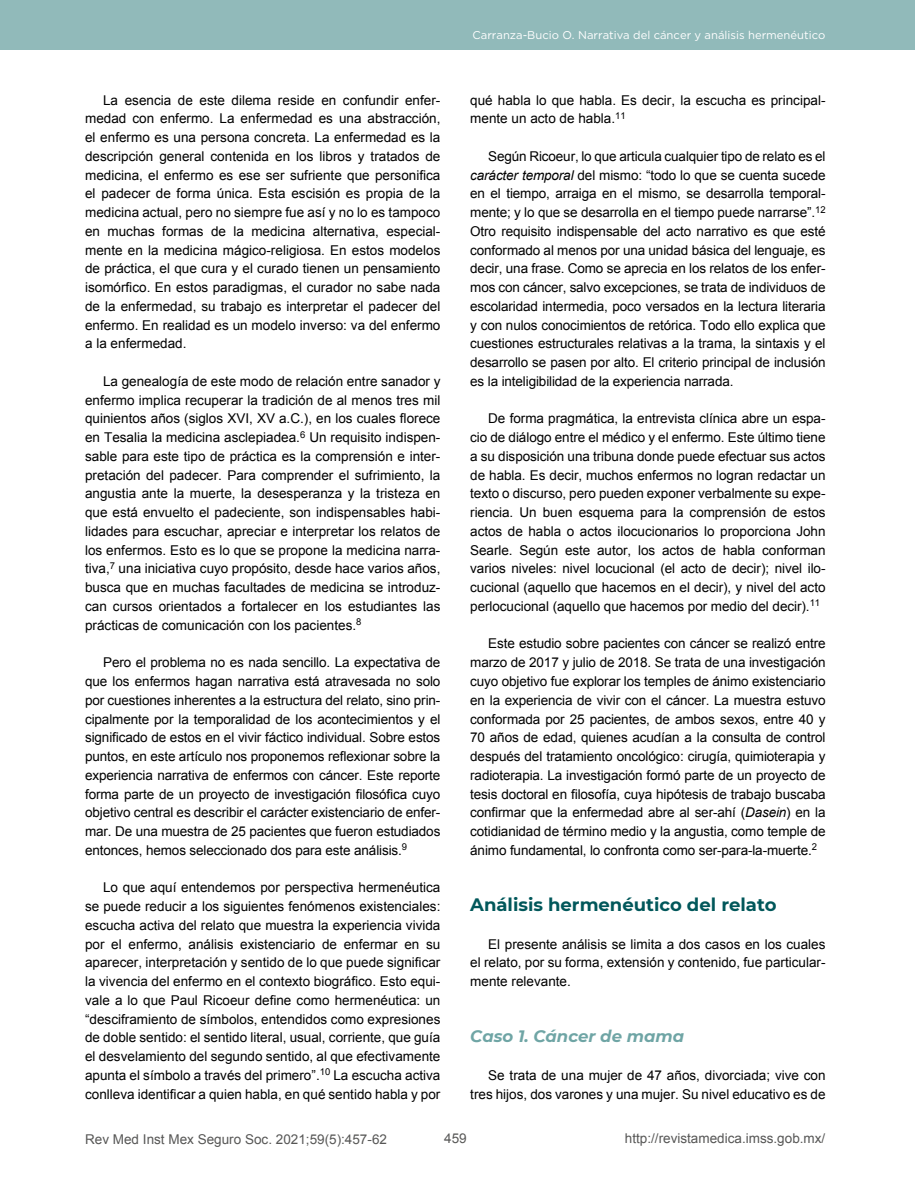
<style>
.page{position:relative;width:915px;height:1191px;background:#fff}
.page>*{position:absolute;margin:0;border:0;box-sizing:border-box;transform-origin:0 0}
.t1{font:700 18px "Montserrat";color:#01575a}
.t2{font:italic 700 16.5px "Montserrat";color:#6fa5a5}
.t3{font:13.5px/18.8px "Arial";color:#000;text-align:justify}
.t4{font:13.5px "Arial";color:#575756}
.t5{font:11.25px "Gotham";color:#fff}
.s1{font-style:italic}
</style>
<div class="page">
<div style="left:0;top:0;width:914px;height:50px;background:#91baba"></div>
<p class="t3" style="left:85px;top:91px;width:357px;text-indent:18px">La esencia de este dilema reside en confundir enfer&shy;medad con enfermo. La enfermedad es una abstracción, el enfermo es una persona concreta. La enfermedad es la descripción general contenida en los libros y tratados de medicina, el enfermo es ese ser sufriente que personifica el padecer de forma única. Esta escisión es propia de la medicina actual, pero no siempre fue así y no lo es tampoco en muchas formas de la medicina alternativa, especial&shy;mente en la medicina mágico-religiosa. En estos modelos de práctica, el que cura y el curado tienen un pensamiento isomórfico. En estos paradigmas, el curador no sabe nada de la enfermedad, su trabajo es interpretar el padecer del enfermo. En realidad es un modelo inverso: va del enfermo a la enfermedad.</p>
<p class="t3" style="left:85px;top:372px;width:357px;text-indent:18px">La genealogía de este modo de relación entre sanador y enfermo implica recuperar la tradición de al menos tres mil quinientos años (siglos XVI, XV a.C.), en los cuales florece en Tesalia la medicina asclepiadea.<sup>6</sup> Un requisito indispen&shy;sable para este tipo de práctica es la comprensión e inter&shy;pretación del padecer. Para comprender el sufrimiento, la angustia ante la muerte, la desesperanza y la tristeza en que está envuelto el padeciente, son indispensables habi&shy;lidades para escuchar, apreciar e interpretar los relatos de los enfermos. Esto es lo que se propone la medicina narra&shy;tiva,<sup>7</sup> una iniciativa cuyo propósito, desde hace varios años, busca que en muchas facultades de medicina se introduz&shy;can cursos orientados a fortalecer en los estudiantes las prácticas de comunicación con los pacientes.<sup>8</sup></p>
<p class="t3" style="left:85px;top:653px;width:357px;text-indent:18px">Pero el problema no es nada sencillo. La expectativa de que los enfermos hagan narrativa está atravesada no solo por cuestiones inherentes a la estructura del relato, sino prin&shy;cipalmente por la temporalidad de los acontecimientos y el significado de estos en el vivir fáctico individual. Sobre estos puntos, en este artículo nos proponemos reflexionar sobre la experiencia narrativa de enfermos con cáncer. Este reporte forma parte de un proyecto de investigación filosófica cuyo objetivo central es describir el carácter existenciario de enfer&shy;mar. De una muestra de 25 pacientes que fueron estudiados entonces, hemos seleccionado dos para este análisis.<sup>9</sup></p>
<p class="t3" style="left:85px;top:878px;width:357px;text-indent:18px">Lo que aquí entendemos por perspectiva hermenéutica se puede reducir a los siguientes fenómenos existenciales: escucha activa del relato que muestra la experiencia vivida por el enfermo, análisis existenciario de enfermar en su aparecer, interpretación y sentido de lo que puede significar la vivencia del enfermo en el contexto biográfico. Esto equi&shy;vale a lo que Paul Ricoeur define como hermenéutica: un “desciframiento de símbolos, entendidos como expresiones de doble sentido: el sentido literal, usual, corriente, que guía el desvelamiento del segundo sentido, al que efectivamente apunta el símbolo a través del primero”.<sup>10</sup> La escucha activa conlleva identificar a quien habla, en qué sentido habla y por</p>
<p class="t5" style="left:472px;top:28px;width:354px">Carranza-Bucio O. Narrativa del cáncer y análisis hermenéutico</p>
<p class="t3" style="left:470px;top:91px;width:357px">qué habla lo que habla. Es decir, la escucha es principal&shy;mente un acto de habla.<sup>11</sup></p>
<p class="t3" style="left:470px;top:147px;width:357px;text-indent:18px">Según Ricoeur, lo que articula cualquier tipo de relato es el <span class="s1">carácter temporal</span> del mismo: “todo lo que se cuenta sucede en el tiempo, arraiga en el mismo, se desarrolla temporal&shy;mente; y lo que se desarrolla en el tiempo puede narrarse”.<sup>12<br></sup>Otro requisito indispensable del acto narrativo es que esté conformado al menos por una unidad básica del lenguaje, es decir, una frase. Como se aprecia en los relatos de los enfer&shy;mos con cáncer, salvo excepciones, se trata de individuos de escolaridad intermedia, poco versados en la lectura literaria y con nulos conocimientos de retórica. Todo ello explica que cuestiones estructurales relativas a la trama, la sintaxis y el desarrollo se pasen por alto. El criterio principal de inclusión es la inteligibilidad de la experiencia narrada.</p>
<p class="t3" style="left:470px;top:409px;width:357px;text-indent:18px">De forma pragmática, la entrevista clínica abre un espa&shy;cio de diálogo entre el médico y el enfermo. Este último tiene a su disposición una tribuna donde puede efectuar sus actos de habla. Es decir, muchos enfermos no logran redactar un texto o discurso, pero pueden exponer verbalmente su expe&shy;riencia. Un buen esquema para la comprensión de estos actos de habla o actos ilocucionarios lo proporciona John Searle. Según este autor, los actos de habla conforman varios niveles: nivel locucional (el acto de decir); nivel ilo&shy;cucional (aquello que hacemos en el decir), y nivel del acto perlocucional (aquello que hacemos por medio del decir).<sup>11</sup></p>
<p class="t3" style="left:470px;top:634px;width:357px;text-indent:18px">Este estudio sobre pacientes con cáncer se realizó entre marzo de 2017 y julio de 2018. Se trata de una investigación cuyo objetivo fue explorar los temples de ánimo existenciario en la experiencia de vivir con el cáncer. La muestra estuvo conformada por 25 pacientes, de ambos sexos, entre 40 y 70 años de edad, quienes acudían a la consulta de control después del tratamiento oncológico: cirugía, quimioterapia y radioterapia. La investigación formó parte de un proyecto de tesis doctoral en filosofía, cuya hipótesis de trabajo buscaba confirmar que la enfermedad abre al ser-ahí (<span class="s1">Dasein</span>) en la cotidianidad de término medio y la angustia, como temple de ánimo fundamental, lo confronta como ser-para-la-muerte.<sup>2</sup></p>
<h1 class="t1" style="left:470px;top:891px;width:308px">Análisis hermenéutico del relato</h1>
<p class="t3" style="left:470px;top:934px;width:357px;text-indent:18px">El presente análisis se limita a dos casos en los cuales el relato, por su forma, extensión y contenido, fue particular&shy;mente relevante.</p>
<p class="t2" style="left:470px;top:1024px;width:215px">Caso 1. Cáncer de mama</p>
<p class="t3" style="left:470px;top:1066px;width:357px;text-align:right">Se trata de una mujer de 47 años, divorciada; vive con tres hijos, dos varones y una mujer. Su nivel educativo es de</p>
<p class="t4" style="left:85px;top:1130px;width:303px">Rev Med Inst Mex Seguro Soc. 2021;59(5):457-62</p>
<p class="t4" style="left:444px;top:1129px;width:24px">459</p>
<p class="t4" style="left:624px;top:1129px;width:202px">http://revistamedica.imss.gob.mx/</p>
</div>
